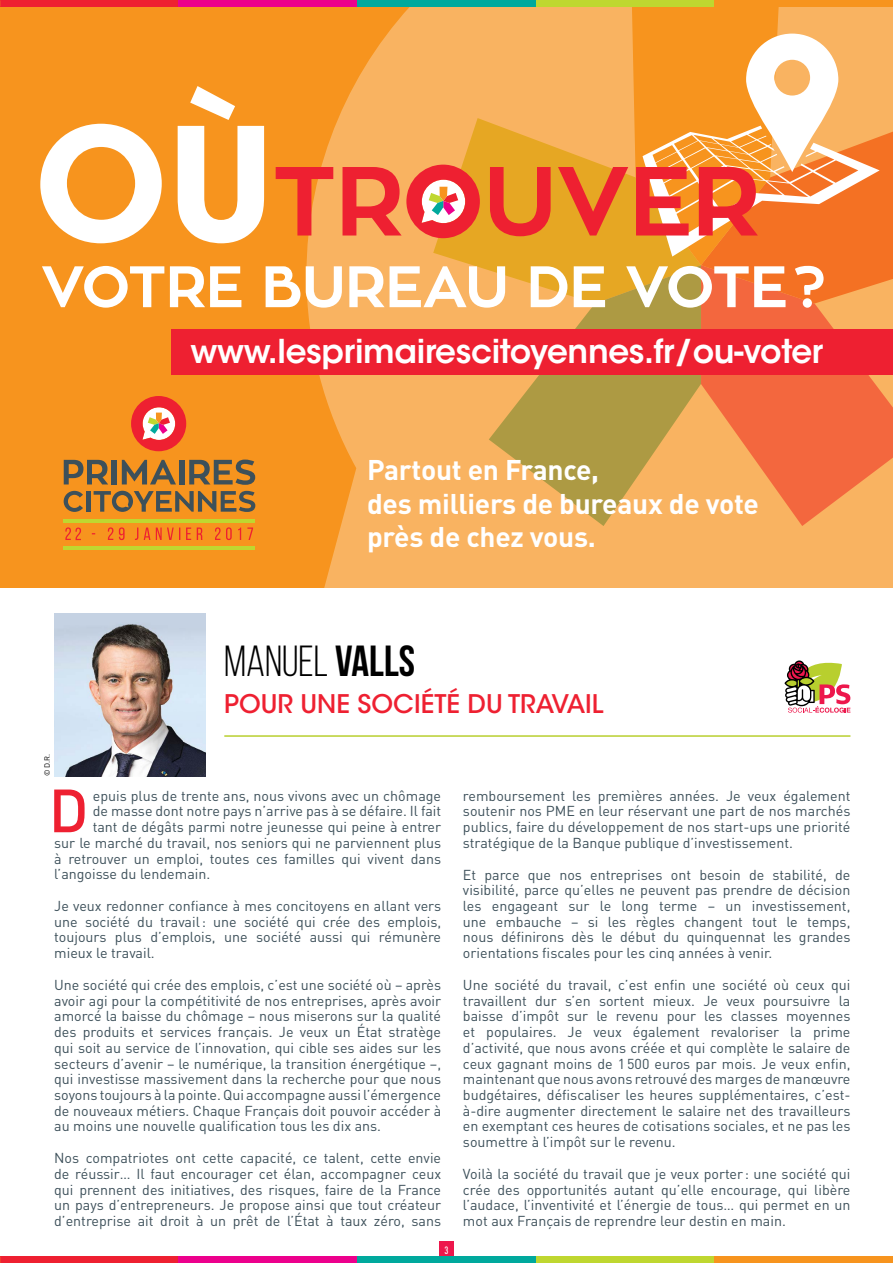
<style>
.page{position:relative;width:893px;height:1263px;background:#fff}
.page>*{position:absolute;margin:0;border:0;box-sizing:border-box;transform-origin:0 0}
.t1{font:500 60px "DIN";color:#ee2031}
.t2{font:43.5px "Bebas Neue";color:#000}
.t3{font:32.7px "ITC Avant Garde MM 575 750";letter-spacing:-.01em;color:#fff}
.t4{font:700 28.2px/33.8px "DIN";letter-spacing:-.01em;color:#fff}
.t5{font:25.5px "ITC Avant Garde MM 445 750";color:#ee2031}
.t6{font:14.25px/15.8px "DIN";color:#3d505a;text-align:justify}
.t7{font:500 10.5px "DIN Cond";color:#fff}
.t8{font:7.5px "DIN";color:#000}
.s1{font-weight:700}
</style>
<div class="page">
<div style="left:0;top:6px;width:893px;height:582px;background:#f7941e"></div>
<svg style="left:302px;top:308px;width:591px;height:280px;background:#f8ae57"></svg>
<svg style="left:701px;top:308px;width:192px;height:218px;background:#f5824a"></svg>
<svg style="left:489px;top:308px;width:212px;height:218px;background:#cda34f"></svg>
<div style="left:172px;top:329px;width:721px;height:45px;background:#ee2031"></div>
<svg style="left:64px;top:460px;width:44px;height:24px"></svg>
<div style="left:112px;top:460px;width:5px;height:24px;background:#3d505a"></div>
<svg style="left:122px;top:460px;width:54px;height:24px"></svg>
<div style="left:179px;top:460px;width:5px;height:24px;background:#3d505a"></div>
<svg style="left:189px;top:460px;width:66px;height:25px"></svg>
<svg style="left:64px;top:491px;width:19px;height:21px"></svg>
<hr style="left:86px;top:491px;width:4px;height:21px;background:#3d505a">
<hr style="left:64px;top:519px;width:191px;height:3px;background:#bfd730">
<svg style="left:108px;top:527px;width:5px;height:13px"></svg>
<svg style="left:119px;top:527px;width:6px;height:13px"></svg>
<svg style="left:135px;top:527px;width:3px;height:13px"></svg>
<svg style="left:144px;top:527px;width:6px;height:13px"></svg>
<svg style="left:156px;top:527px;width:24px;height:13px"></svg>
<svg style="left:186px;top:527px;width:5px;height:13px"></svg>
<svg style="left:197px;top:527px;width:6px;height:13px"></svg>
<svg style="left:215px;top:527px;width:17px;height:13px"></svg>
<svg style="left:238px;top:527px;width:3px;height:13px"></svg>
<svg style="left:247px;top:527px;width:6px;height:13px"></svg>
<hr style="left:64px;top:546px;width:191px;height:3px;background:#bfd730">
<svg style="left:131px;top:396px;width:55px;height:55px"></svg>
<svg style="left:94px;top:491px;width:161px;height:21px"></svg>
<svg style="left:65px;top:527px;width:16px;height:13px"></svg>
<div style="left:439px;top:1242px;width:15px;height:21px;background:#ed174c"></div>
<svg style="left:0;top:6px;width:893px;height:302px"></svg>
<div style="left:0;top:0;width:179px;height:6px;background:#ee2031"></div>
<div style="left:179px;top:0;width:178px;height:6px;background:#ec008c"></div>
<div style="left:357px;top:0;width:179px;height:6px;background:#00a99d"></div>
<div style="left:536px;top:0;width:178px;height:6px;background:#bfd730"></div>
<div style="left:714px;top:0;width:179px;height:6px;background:#f7941e"></div>
<div style="left:0;top:1256px;width:179px;height:7px;background:#ee2031"></div>
<div style="left:179px;top:1256px;width:178px;height:7px;background:#ec008c"></div>
<div style="left:536px;top:1256px;width:178px;height:7px;background:#bfd730"></div>
<div style="left:714px;top:1256px;width:179px;height:7px;background:#f7941e"></div>
<div style="left:357px;top:1256px;width:179px;height:7px;background:#00a99d"></div>
<img style="left:54px;top:613px;width:152px;height:163px">
<hr style="left:224px;top:735px;width:626px;height:2px;background:#b8cf2e">
<svg style="left:784px;top:660px;width:66px;height:53px"></svg>
<h3 class="t3" style="left:190px;top:332px;width:634px">www.lesprimairescitoyennes.fr/ou-voter</h3>
<h3 class="t4" style="left:367px;top:452px;width:393px">Partout en France,<br>des milliers de bureaux de vote près de chez vous.</h3>
<p class="t8" style="left:43px;top:776px;width:24px;rotate:-90deg">© D.R.</p>
<h2 class="t2" style="left:224px;top:637px;width:192px">MANUEL <span class="s1">VALLS</span></h2>
<h3 class="t5" style="left:224px;top:689px;width:34px">POUR</h3>
<h3 class="t5" style="left:301px;top:689px;width:223px">UNE SOCIÉTÉ DU TRAVAI</h3>
<h3 class="t5" style="left:592px;top:689px;width:13px">L</h3>
<h1 class="t1" style="left:49px;top:772px;width:41px">D</h1>
<p class="t6" style="left:93px;top:787px;width:350px">epuis plus de trente ans, nous vivons avec un chômage</p>
<p class="t6" style="left:93px;top:803px;width:350px">de masse dont notre pays n’arrive pas à se défaire. Il fait</p>
<p class="t6" style="left:93px;top:819px;width:350px">tant de dégâts parmi notre jeunesse qui peine à entrer</p>
<p class="t6" style="left:54px;top:835px;width:388px">sur le marché du travail, nos seniors qui ne parviennent plus</p>
<p class="t6" style="left:54px;top:850px;width:388px">à retrouver un emploi, toutes ces familles qui vivent dans</p>
<p class="t6" style="left:54px;top:866px;width:158px">l’angoisse du lendemain.</p>
<p class="t6" style="left:54px;top:898px;width:388px">Je veux redonner confiance à mes concitoyens en allant vers une société du travail: une société qui crée des emplois, toujours plus d’emplois, une société aussi qui rémunère mieux le travail.</p>
<p class="t6" style="left:54px;top:976px;width:388px">Une société qui crée des emplois, c’est une société où – après avoir agi pour la compétitivité de nos entreprises, après avoir amorcé la baisse du chômage – nous miserons sur la qualité des produits et services français. Je veux un État stratège qui soit au service de l’innovation, qui cible ses aides sur les secteurs d’avenir – le numérique, la transition énergétique –, qui investisse massivement dans la recherche pour que nous soyons toujours à la pointe. Qui accompagne aussi l’émergence de nouveaux métiers. Chaque Français doit pouvoir accéder à au moins une nouvelle qualification tous les dix ans.</p>
<p class="t6" style="left:54px;top:1150px;width:388px">Nos compatriotes ont cette capacité, ce talent, cette envie de réussir… Il faut encourager cet élan, accompagner ceux qui prennent des initiatives, des risques, faire de la France un pays d’entrepreneurs. Je propose ainsi que tout créateur d’entreprise ait droit à un prêt de l’État à taux zéro, sans</p>
<p class="t7" style="left:444px;top:1244px;width:6px">3</p>
<p class="t6" style="left:463px;top:787px;width:389px">remboursement les premières années. Je veux également soutenir nos PME en leur réservant une part de nos marchés publics, faire du développement de nos start-ups une priorité stratégique de la Banque publique d’investissement.</p>
<p class="t6" style="left:463px;top:866px;width:389px">Et parce que nos entreprises ont besoin de stabilité, de visibilité, parce qu’elles ne peuvent pas prendre de décision les engageant sur le long terme – un investissement, une embauche – si les règles changent tout le temps, nous définirons dès le début du quinquennat les grandes orientations fiscales pour les cinq années à venir.</p>
<p class="t6" style="left:463px;top:976px;width:389px">Une société du travail, c’est enfin une société où ceux qui travaillent dur s’en sortent mieux. Je veux poursuivre la baisse d’impôt sur le revenu pour les classes moyennes et populaires. Je veux également revaloriser la prime d’activité, que nous avons créée et qui complète le salaire de ceux gagnant moins de 1500 euros par mois. Je veux enfin, maintenant que nous avons retrouvé des marges de manœuvre budgétaires, défiscaliser les heures supplémentaires, c’est&shy;à-dire augmenter directement le salaire net des travailleurs en exemptant ces heures de cotisations sociales, et ne pas les soumettre à l’impôt sur le revenu.</p>
<p class="t6" style="left:463px;top:1165px;width:389px">Voilà la société du travail que je veux porter : une société qui crée des opportunités autant qu’elle encourage, qui libère l’audace, l’inventivité et l’énergie de tous… qui permet en un mot aux Français de reprendre leur destin en main.</p>
</div>
